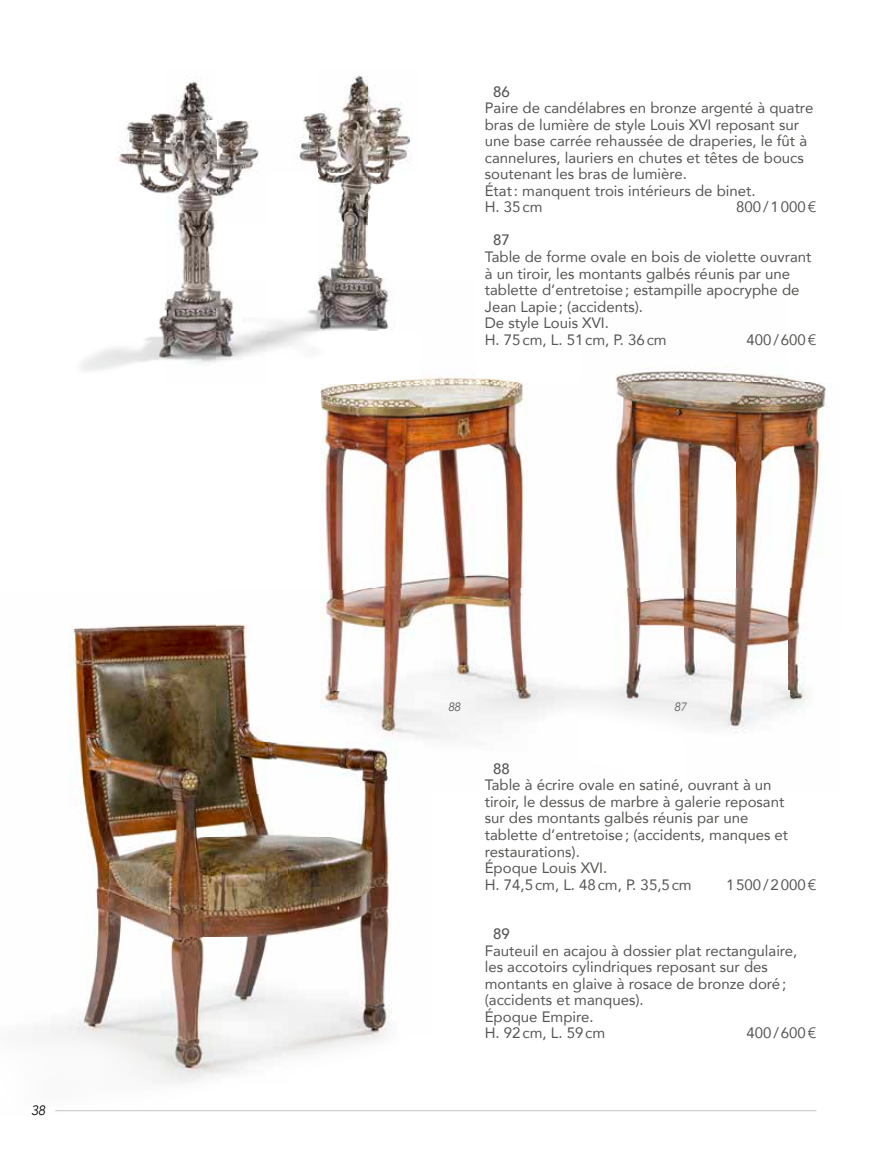
<style>
.page{position:relative;width:893px;height:1149px;background:#fff}
.page>*{position:absolute;margin:0;border:0;box-sizing:border-box;transform-origin:0 0}
.t1{font:15px/16.5px "Avenir";color:#555554}
.t2{font:500 15px "Avenir";color:#555554}
.t3{font:italic 300 13.5px "Avenir";color:#000}
.t4{font:italic 300 12px "Avenir";color:#555554}
</style>
<div class="page">
<img style="left:69px;top:624px;width:148px;height:164px">
<img style="left:77px;top:788px;width:211px;height:49px">
<img style="left:288px;top:793px;width:100px;height:44px">
<img style="left:50px;top:837px;width:383px;height:275px">
<img style="left:81px;top:75px;width:338px;height:307px">
<img style="left:419px;top:371px;width:386px;height:11px">
<img style="left:320px;top:382px;width:510px;height:206px">
<img style="left:328px;top:588px;width:149px;height:51px">
<img style="left:477px;top:588px;width:329px;height:145px">
<img style="left:433px;top:639px;width:44px;height:100px">
<img style="left:217px;top:590px;width:216px;height:203px">
<hr style="left:55px;top:1109px;width:761px;height:1px;background:#c5c5c6">
<p class="t3" style="left:31px;top:1102px;width:16px">38</p>
<p class="t2" style="left:493px;top:79px;width:18px">86</p>
<p class="t1" style="left:485px;top:99px;width:330px">Paire de candélabres en bronze argenté à quatre bras de lumière de style Louis XVI reposant sur une base carrée rehaussée de draperies, le fût à cannelures, lauriers en chutes et têtes de boucs soutenant les bras de lumière.<br>État : manquent trois intérieurs de binet.<br>H. 35 cm</p>
<p class="t1" style="left:736px;top:198px;width:82px">800 / 1 000 €</p>
<p class="t2" style="left:493px;top:227px;width:18px">87</p>
<p class="t1" style="left:485px;top:248px;width:328px">Table de forme ovale en bois de violette ouvrant à un tiroir, les montants galbés réunis par une tablette d’entretoise ; estampille apocryphe de Jean Lapie ; (accidents).<br>De style Louis XVI.<br>H. 75 cm, L. 51 cm, P. 36 cm</p>
<p class="t1" style="left:746px;top:330px;width:71px">400 / 600 €</p>
<p class="t4" style="left:448px;top:699px;width:14px">88</p>
<p class="t4" style="left:674px;top:699px;width:14px">87</p>
<p class="t2" style="left:493px;top:755px;width:18px">88</p>
<p class="t1" style="left:485px;top:776px;width:305px">Table à écrire ovale en satiné, ouvrant à un tiroir, le dessus de marbre à galerie reposant sur des montants galbés réunis par une tablette d’entretoise ; (accidents, manques et restaurations).<br>Époque Louis XVI.<br>H. 74,5 cm, L. 48 cm, P. 35,5 cm</p>
<p class="t1" style="left:726px;top:875px;width:92px">1 500 / 2 000 €</p>
<p class="t2" style="left:493px;top:920px;width:18px">89</p>
<p class="t1" style="left:485px;top:941px;width:314px">Fauteuil en acajou à dossier plat rectangulaire, les accotoirs cylindriques reposant sur des montants en glaive à rosace de bronze doré ; (accidents et manques).<br>Époque Empire.<br>H. 92 cm, L. 59 cm</p>
<p class="t1" style="left:746px;top:1023px;width:71px">400 / 600 €</p>
</div>
